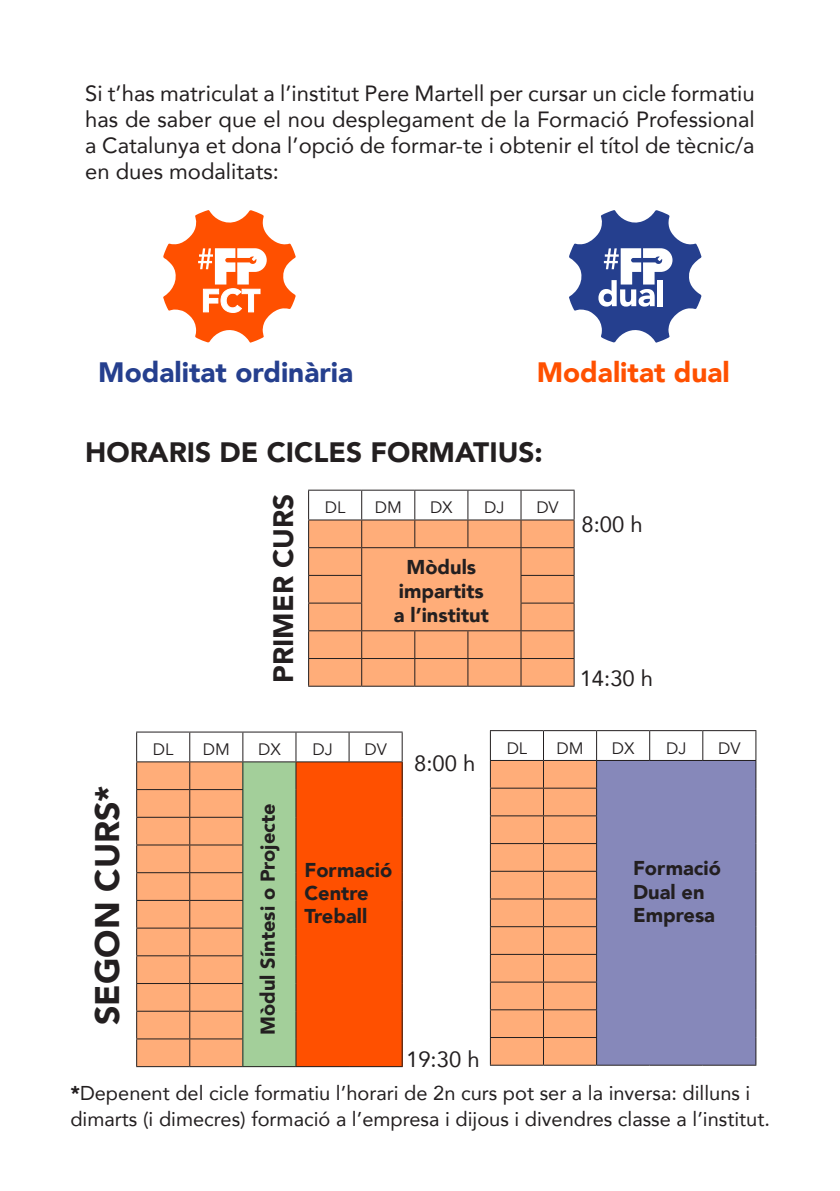
<style>
.page{position:relative;width:840px;height:1191px;background:#fff}
.page>*{position:absolute;margin:0;border:0;box-sizing:border-box;transform-origin:0 0}
.basico{font:900 34px "Avenir";color:#231f20}
.basico-2{font:900 28px "Avenir";color:#231f20}
.t1{font:900 28px "Avenir";color:#253f8e}
.t2{font:900 28px "Avenir";color:#ff5000}
.basico-3{font:22px/26px "Avenir";color:#231f20;text-align:justify}
.basico-4{font:20px/26px "Avenir";color:#231f20}
.basico-5{font:900 20px/24px "Avenir";color:#231f20}
.t3{font:16.6px "Avenir";color:#231f20}
.s1{font-weight:900}
</style>
<div class="page">
<svg style="left:569px;top:210px;width:132px;height:133px"></svg>
<div style="left:596px;top:760px;width:159px;height:305px;background:#8688ba"></div>
<hr style="left:489px;top:730px;width:54px;height:1px;background:#231f20">
<hr style="left:543px;top:730px;width:53px;height:1px;background:#231f20">
<hr style="left:596px;top:730px;width:53px;height:1px;background:#231f20">
<hr style="left:649px;top:730px;width:53px;height:1px;background:#231f20">
<svg style="left:649px;top:731px;width:1px;height:29px"></svg>
<hr style="left:702px;top:730px;width:54px;height:1px;background:#231f20">
<svg style="left:702px;top:731px;width:1px;height:29px"></svg>
<hr style="left:596px;top:760px;width:53px;height:1px;background:#231f20">
<hr style="left:649px;top:760px;width:53px;height:1px;background:#231f20">
<hr style="left:702px;top:760px;width:54px;height:1px;background:#231f20">
<svg style="left:489px;top:731px;width:107px;height:333px;background:#f3ad80"></svg>
<svg style="left:755px;top:731px;width:1px;height:333px"></svg>
<hr style="left:489px;top:1064px;width:54px;height:1px;background:#231f20">
<hr style="left:543px;top:1064px;width:53px;height:1px;background:#231f20">
<hr style="left:596px;top:1064px;width:53px;height:1px;background:#231f20">
<hr style="left:649px;top:1064px;width:53px;height:1px;background:#231f20">
<hr style="left:702px;top:1064px;width:54px;height:1px;background:#231f20">
<div style="left:243px;top:762px;width:53px;height:304px;background:#a3cf9a"></div>
<div style="left:296px;top:762px;width:106px;height:304px;background:#ff5000"></div>
<hr style="left:136px;top:731px;width:54px;height:1px;background:#231f20">
<hr style="left:190px;top:731px;width:53px;height:1px;background:#231f20">
<hr style="left:243px;top:731px;width:53px;height:1px;background:#231f20">
<hr style="left:296px;top:731px;width:53px;height:1px;background:#231f20">
<hr style="left:349px;top:731px;width:53px;height:1px;background:#231f20">
<svg style="left:348px;top:732px;width:1px;height:29px"></svg>
<hr style="left:243px;top:761px;width:53px;height:1px;background:#231f20">
<hr style="left:296px;top:761px;width:53px;height:1px;background:#231f20">
<hr style="left:349px;top:761px;width:53px;height:1px;background:#231f20">
<svg style="left:136px;top:732px;width:107px;height:334px;background:#f1ab7f"></svg>
<svg style="left:295px;top:732px;width:1px;height:334px"></svg>
<svg style="left:401px;top:732px;width:1px;height:334px"></svg>
<hr style="left:136px;top:1066px;width:54px;height:1px;background:#231f20">
<hr style="left:190px;top:1066px;width:53px;height:1px;background:#231f20">
<hr style="left:243px;top:1066px;width:53px;height:1px;background:#231f20">
<hr style="left:296px;top:1066px;width:53px;height:1px;background:#231f20">
<hr style="left:349px;top:1066px;width:53px;height:1px;background:#231f20">
<div style="left:309px;top:520px;width:264px;height:166px;background:#ffad79"></div>
<hr style="left:308px;top:547px;width:53px;height:1px;background:#231f20">
<hr style="left:361px;top:547px;width:53px;height:1px;background:#231f20">
<hr style="left:414px;top:547px;width:53px;height:1px;background:#231f20">
<hr style="left:467px;top:547px;width:53px;height:1px;background:#231f20">
<hr style="left:520px;top:547px;width:54px;height:1px;background:#231f20">
<hr style="left:308px;top:575px;width:54px;height:1px;background:#231f20">
<hr style="left:520px;top:575px;width:54px;height:1px;background:#231f20">
<hr style="left:308px;top:602px;width:54px;height:1px;background:#231f20">
<hr style="left:520px;top:602px;width:54px;height:1px;background:#231f20">
<hr style="left:308px;top:630px;width:53px;height:1px;background:#231f20">
<hr style="left:361px;top:630px;width:53px;height:1px;background:#231f20">
<hr style="left:414px;top:630px;width:53px;height:1px;background:#231f20">
<hr style="left:467px;top:630px;width:53px;height:1px;background:#231f20">
<hr style="left:520px;top:630px;width:54px;height:1px;background:#231f20">
<hr style="left:308px;top:658px;width:53px;height:1px;background:#231f20">
<hr style="left:361px;top:658px;width:53px;height:1px;background:#231f20">
<hr style="left:414px;top:658px;width:53px;height:1px;background:#231f20">
<svg style="left:414px;top:631px;width:1px;height:55px"></svg>
<hr style="left:467px;top:658px;width:53px;height:1px;background:#231f20">
<svg style="left:467px;top:631px;width:1px;height:55px"></svg>
<hr style="left:520px;top:658px;width:54px;height:1px;background:#231f20">
<hr style="left:308px;top:686px;width:53px;height:1px;background:#231f20">
<hr style="left:361px;top:686px;width:53px;height:1px;background:#231f20">
<hr style="left:414px;top:686px;width:53px;height:1px;background:#231f20">
<hr style="left:467px;top:686px;width:53px;height:1px;background:#231f20">
<hr style="left:520px;top:686px;width:54px;height:1px;background:#231f20">
<hr style="left:308px;top:490px;width:53px;height:1px;background:#231f20">
<svg style="left:308px;top:490px;width:1px;height:196px"></svg>
<hr style="left:361px;top:490px;width:53px;height:1px;background:#231f20">
<svg style="left:361px;top:490px;width:1px;height:196px"></svg>
<hr style="left:414px;top:490px;width:53px;height:1px;background:#231f20">
<svg style="left:414px;top:490px;width:1px;height:57px"></svg>
<hr style="left:467px;top:490px;width:53px;height:1px;background:#231f20">
<svg style="left:467px;top:490px;width:1px;height:57px"></svg>
<hr style="left:520px;top:490px;width:54px;height:1px;background:#231f20">
<svg style="left:520px;top:490px;width:1px;height:196px"></svg>
<svg style="left:573px;top:490px;width:1px;height:196px"></svg>
<hr style="left:308px;top:519px;width:53px;height:1px;background:#231f20">
<hr style="left:361px;top:519px;width:53px;height:1px;background:#231f20">
<hr style="left:414px;top:519px;width:53px;height:1px;background:#231f20">
<hr style="left:467px;top:519px;width:53px;height:1px;background:#231f20">
<hr style="left:520px;top:519px;width:54px;height:1px;background:#231f20">
<svg style="left:163px;top:210px;width:133px;height:133px"></svg>
<p class="basico-3" style="left:85px;top:80px;width:671px">Si t’has matriculat a l’institut Pere Martell per cursar un cicle formatiu has de saber que el nou desplegament de la Formació Professional a Catalunya et dona l’opció de formar-te i obtenir el títol de tècnic/a en dues modalitats:</p>
<p class="t1" style="left:98px;top:349px;width:256px">Modalitat ordinària</p>
<p class="t2" style="left:536px;top:349px;width:194px">Modalitat dual</p>
<p class="basico-2" style="left:85px;top:428px;width:459px">HORARIS DE CICLES FORMATIUS:</p>
<p class="basico-2" style="left:259px;top:682px;width:190px;rotate:-90deg">PRIMER CURS</p>
<p class="t3" style="left:325px;top:498px;width:22px">DL</p>
<p class="t3" style="left:374px;top:498px;width:29px">DM</p>
<p class="t3" style="left:430px;top:498px;width:24px">DX</p>
<p class="t3" style="left:484px;top:498px;width:22px">DJ</p>
<p class="t3" style="left:536px;top:498px;width:24px">DV</p>
<p class="basico-5" style="left:393px;top:555px;width:96px;text-align:center">Mòduls impartits a l’institut</p>
<p class="basico-3" style="left:581px;top:510px;width:63px">8:00 h</p>
<p class="basico-3" style="left:579px;top:664px;width:75px">14:30 h</p>
<p class="basico" style="left:78px;top:1025px;width:241px;rotate:-90deg">SEGON CURS*</p>
<p class="t3" style="left:153px;top:739px;width:22px">DL</p>
<p class="t3" style="left:203px;top:739px;width:29px">DM</p>
<p class="t3" style="left:258px;top:739px;width:24px">DX</p>
<p class="t3" style="left:312px;top:739px;width:22px">DJ</p>
<p class="t3" style="left:364px;top:739px;width:24px">DV</p>
<p class="basico-5" style="left:255px;top:1034px;width:233px;rotate:-90deg">Mòdul Síntesi o Projecte</p>
<p class="basico-5" style="left:304px;top:857px;width:89px">Formació</p>
<p class="basico-5" style="left:304px;top:880px;width:66px">Centre</p>
<p class="basico-5" style="left:304px;top:904px;width:64px">Treball</p>
<p class="basico-3" style="left:414px;top:749px;width:63px">8:00 h</p>
<p class="basico-3" style="left:406px;top:1045px;width:75px">19:30 h</p>
<p class="t3" style="left:506px;top:738px;width:22px">DL</p>
<p class="t3" style="left:556px;top:738px;width:29px">DM</p>
<p class="t3" style="left:611px;top:738px;width:24px">DX</p>
<p class="t3" style="left:665px;top:738px;width:22px">DJ</p>
<p class="t3" style="left:717px;top:738px;width:24px">DV</p>
<p class="basico-5" style="left:632px;top:855px;width:89px">Formació</p>
<p class="basico-5" style="left:632px;top:879px;width:83px;line-height:23.4px">Dual en<br>Empresa</p>
<p class="basico-4" style="left:70px;top:1079px;width:700px"><span class="s1">*</span>Depenent del cicle formatiu l’horari de 2n curs pot ser a la inversa: dilluns i dimarts (i dimecres) formació a l’empresa i dijous i divendres classe a l’institut.</p>
</div>
